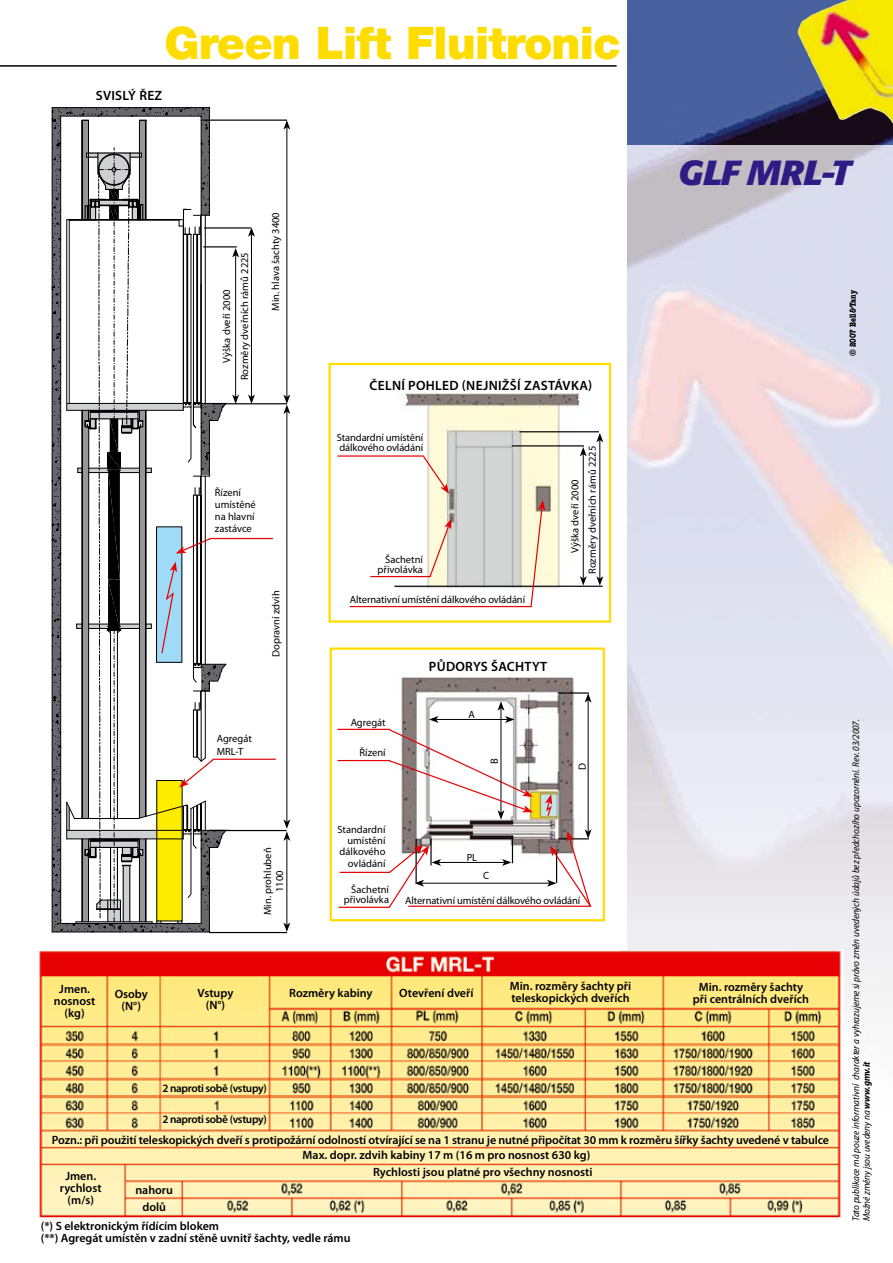
<style>
.page{position:relative;width:893px;height:1263px;background:#fff}
.page>*{position:absolute;margin:0;border:0;box-sizing:border-box;transform-origin:0 0}
.t1{font:900 45px "Helvetica Neue";letter-spacing:-.02em;color:#ffdc00}
.t2{font:italic 700 34.5px "Formata";letter-spacing:-.01em;color:#2e1c85;scale:1.04 1}
.t3{font:600 13.5px "Myriad Pro";letter-spacing:.02em;color:#000}
.t4{font:600 12px/12px "Myriad Pro";color:#000;text-align:center}
.t5{font:600 11.25px "Myriad Pro";letter-spacing:-.03em;color:#000}
.t6{font:10.5px/12px "Myriad Pro";color:#000}
.t7{font:italic 9.75px/10.5px "Myriad Pro";letter-spacing:-.01em;color:#000;scale:.95 1}
.t8{font:700 condensed 9px "American Typewriter";color:#000}
.s1{font-weight:700}
</style>
<div class="page">
<img style="left:382px;top:392px;width:209px;height:197px">
<div style="left:328px;top:363px;width:283px;height:260px;border:2px solid #ffdc00"></div>
<img style="left:628px;top:0;width:169px;height:145px">
<hr style="left:0;top:65px;width:617px;height:2px;background:#000">
<img style="left:401px;top:677px;width:174px;height:186px">
<div style="left:330px;top:647px;width:275px;height:274px;border:2px solid #ffdc00"></div>
<hr style="left:202px;top:120px;width:85px;height:1px;background:#000">
<hr style="left:212px;top:403px;width:75px;height:1px;background:#000">
<hr style="left:286px;top:127px;width:1px;height:270px;background:#000">
<svg style="left:283px;top:120px;width:7px;height:10px"></svg>
<hr style="left:204px;top:227px;width:47px;height:2px;background:#000">
<hr style="left:251px;top:234px;width:1px;height:163px;background:#000">
<svg style="left:248px;top:227px;width:7px;height:10px"></svg>
<svg style="left:248px;top:394px;width:7px;height:10px"></svg>
<hr style="left:286px;top:412px;width:1px;height:410px;background:#000">
<svg style="left:283px;top:394px;width:7px;height:20px"></svg>
<hr style="left:211px;top:830px;width:76px;height:1px;background:#000">
<hr style="left:209px;top:932px;width:78px;height:1px;background:#000">
<hr style="left:286px;top:838px;width:1px;height:87px;background:#000">
<svg style="left:283px;top:819px;width:7px;height:22px"></svg>
<svg style="left:283px;top:922px;width:7px;height:10px"></svg>
<hr style="left:519px;top:431px;width:80px;height:1px;background:#000">
<hr style="left:512px;top:445px;width:72px;height:1px;background:#000">
<hr style="left:394px;top:586px;width:209px;height:1px;background:#000">
<hr style="left:599px;top:440px;width:1px;height:139px;background:#000">
<svg style="left:596px;top:433px;width:7px;height:9px"></svg>
<svg style="left:596px;top:576px;width:7px;height:10px"></svg>
<hr style="left:583px;top:454px;width:1px;height:124px;background:#000">
<svg style="left:580px;top:447px;width:7px;height:9px"></svg>
<svg style="left:580px;top:576px;width:7px;height:9px"></svg>
<hr style="left:338px;top:455px;width:86px;height:2px;background:#e60004">
<svg style="left:422px;top:455px;width:27px;height:39px"></svg>
<hr style="left:370px;top:576px;width:61px;height:1px;background:#e60004">
<svg style="left:428px;top:519px;width:23px;height:59px"></svg>
<hr style="left:558px;top:692px;width:31px;height:2px;background:#000">
<hr style="left:588px;top:700px;width:1px;height:132px;background:#000">
<svg style="left:585px;top:693px;width:7px;height:10px"></svg>
<hr style="left:439px;top:862px;width:65px;height:1px;background:#000">
<svg style="left:502px;top:836px;width:11px;height:30px"></svg>
<hr style="left:430px;top:839px;width:2px;height:26px;background:#000">
<hr style="left:415px;top:839px;width:2px;height:44px;background:#000">
<hr style="left:422px;top:883px;width:127px;height:1px;background:#000">
<svg style="left:387px;top:845px;width:54px;height:62px"></svg>
<hr style="left:340px;top:872px;width:50px;height:1px;background:#e60004">
<hr style="left:339px;top:907px;width:51px;height:1px;background:#e60004">
<hr style="left:210px;top:538px;width:63px;height:1px;background:#e60004">
<svg style="left:545px;top:794px;width:8px;height:23px"></svg>
<img style="left:797px;top:0;width:96px;height:178px">
<hr style="left:213px;top:759px;width:63px;height:1px;background:#e60004">
<svg style="left:52px;top:107px;width:187px;height:825px"></svg>
<hr style="left:338px;top:729px;width:52px;height:1px;background:#e60004">
<hr style="left:338px;top:760px;width:52px;height:1px;background:#e60004">
<svg style="left:388px;top:701px;width:145px;height:119px"></svg>
<img style="left:39px;top:950px;width:803px;height:269px">
<svg style="left:547px;top:829px;width:45px;height:78px"></svg>
<hr style="left:408px;top:906px;width:183px;height:1px;background:#e60004">
<svg style="left:530px;top:500px;width:15px;height:106px;background:#f3dac3"></svg>
<hr style="left:350px;top:606px;width:182px;height:1px;background:#e60004">
<h1 class="t1" style="left:165px;top:17px;width:457px">Green Lift Fluitronic</h1>
<p class="t3" style="left:96px;top:87px;width:68px">SVISLÝ ŘEZ</p>
<p class="t6" style="left:238px;top:380px;width:130px;rotate:-90deg">Rozměry dveřních rámů 2225</p>
<p class="t6" style="left:221px;top:363px;width:75px;rotate:-90deg">Výška dveří 2000</p>
<p class="t6" style="left:269px;top:311px;width:100px;rotate:-90deg">Min. hlava šachty 3400</p>
<p class="t6" style="left:215px;top:486px;width:42px">Řízení umístěné na hlavní zastávce</p>
<p class="t6" style="left:270px;top:657px;width:68px;rotate:-90deg">Dopravní zdvih</p>
<p class="t3" style="left:370px;top:376px;width:224px">ČELNÍ POHLED (NEJNIŽŠÍ ZASTÁVKA)</p>
<p class="t6" style="left:337px;top:432px;width:88px;line-height:10.5px">Standardní umístění dálkového ovládání</p>
<p class="t6" style="left:378px;top:554px;width:47px;line-height:10.5px;text-align:right">Šachetní přivolávka</p>
<p class="t6" style="left:350px;top:593px;width:177px">Alternativní umístění dálkového ovládání</p>
<p class="t3" style="left:429px;top:658px;width:118px">PŮDORYS ŠACHTYt</p>
<p class="t6" style="left:566px;top:574px;width:130px;line-height:17.2px;text-indent:21px;rotate:-90deg">Výška dveří 2000<br>Rozměry dveřních rámů 2225</p>
<h2 class="t2" style="left:678px;top:152px;width:167px">GLF MRL-T</h2>
<p class="t8" style="left:847px;top:356px;width:68px;rotate:-90deg">© 2007 Bell&amp;Tany</p>
<p class="t6" style="left:217px;top:733px;width:37px">Agregát<br>MRL-T</p>
<p class="t6" style="left:261px;top:915px;width:69px;text-align:center;rotate:-90deg">Min. prohlubeň<br>1100</p>
<p class="t6" style="left:351px;top:716px;width:37px">Agregát</p>
<p class="t6" style="left:360px;top:747px;width:28px">Řízení</p>
<p class="t6" style="left:468px;top:708px;width:8px">A</p>
<p class="t6" style="left:488px;top:764px;width:7px;rotate:-90deg">B</p>
<p class="t6" style="left:576px;top:770px;width:8px;rotate:-90deg">D</p>
<p class="t6" style="left:337px;top:823px;width:50px;line-height:11.2px;text-align:right">Standardní umístění dálkového ovládání</p>
<p class="t6" style="left:344px;top:884px;width:47px;line-height:10.5px;text-align:right">Šachetní přivolávka</p>
<p class="t6" style="left:467px;top:851px;width:12px">PL</p>
<p class="t6" style="left:483px;top:870px;width:8px">C</p>
<p class="t6" style="left:405px;top:894px;width:177px">Alternativní umístění dálkového ovládání</p>
<p class="t4" style="left:54px;top:982px;width:43px">Jmen. nosnost (kg)</p>
<p class="t4" style="left:115px;top:988px;width:35px">Osoby (N°)</p>
<p class="t4" style="left:198px;top:987px;width:37px">Vstupy (N°)</p>
<p class="t4" style="left:289px;top:986px;width:85px">Rozměry kabiny</p>
<p class="t4" style="left:399px;top:986px;width:76px">Otevření dveří</p>
<p class="t4" style="left:510px;top:980px;width:123px;text-align:left">Min. rozměry šachty při teleskopických dveřích</p>
<p class="t5" style="left:162px;top:1081px;width:106px">2 naproti sobě (vstupy)</p>
<p class="t5" style="left:162px;top:1112px;width:106px">2 naproti sobě (vstupy)</p>
<p class="t4" style="left:693px;top:981px;width:118px">Min. rozměry šachty při centrálních dveřích</p>
<p class="t4" style="left:303px;top:1131px;width:528px;line-height:15.8px;text-align:left;text-indent:-251px">Pozn.: při použití teleskopických dveří s protipožární odolností otvírající se na 1 stranu je nutné připočítat 30 mm k rozměru šířky šachty uvedené v tabulce<br>Max. dopr. zdvih kabiny 17 m (16 m pro nosnost 630 kg)</p>
<p class="t4" style="left:373px;top:1166px;width:221px">Rychlosti jsou platné pro všechny nosnosti</p>
<p class="t4" style="left:60px;top:1170px;width:43px">Jmen. rychlost (m/s)</p>
<p class="t4" style="left:135px;top:1181px;width:39px;line-height:17px">nahoru dolů</p>
<p class="t4" style="left:41px;top:1219px;width:311px;text-align:left">(*) S elektronickým řídícím blokem<br>(**) Agregát umístěn v zadní stěně uvnitř šachty, vedle rámu</p>
<p class="t7" style="left:851px;top:1221px;width:530px;rotate:-90deg">Tato publikace má pouze informativní charakter a vyhrazujeme si právo změn uvedených údajů bez předchozího upozornění. Rev. 03/2007.<br>Možné změny jsou uvedeny na <span class="s1">www.gmv.it</span></p>
</div>
